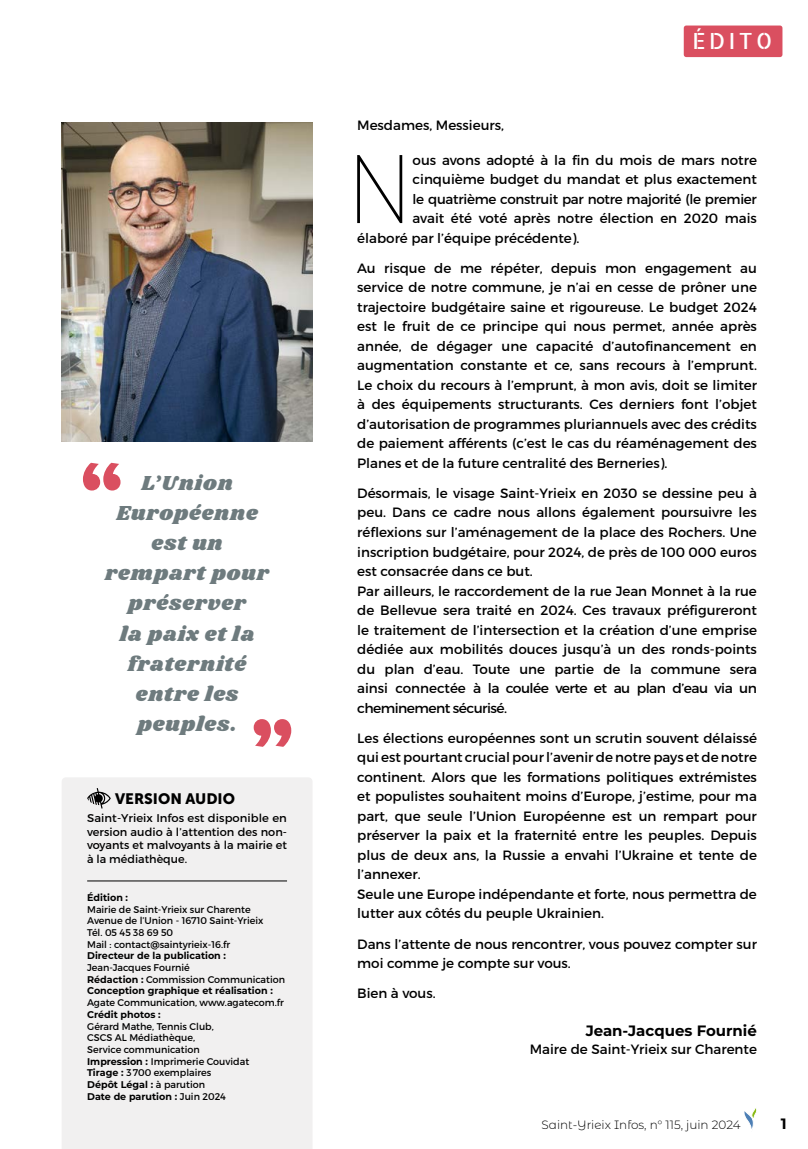
<style>
.page{position:relative;width:808px;height:1149px;background:#fff}
.page>*{position:absolute;margin:0;border:0;box-sizing:border-box;transform-origin:0 0}
.t1{font:200 97.05px "Montserrat";color:#000;scale:.83 1}
.t2{font:22.2px "Allerta Stencil";letter-spacing:.16em;color:#fff}
.t3{font:21px/30px "Shrikhand";letter-spacing:.04em;color:#6e7b7e;text-align:center}
.t4{font:700 15px "Montserrat";color:#000}
.t5{font:15px "Museo Sans 900";color:#000}
.t6{font:700 15px "Montserrat Alternates";color:#000}
.t7{font:13.5px/19.5px "Montserrat";color:#000}
.t8{font:13.5px "Montserrat";letter-spacing:-.02em;color:#000}
.t9{font:300 12px "Montserrat Alternates";color:#000}
.t10{font:11.25px/13.5px "Montserrat";color:#000;text-align:justify}
.t11{font:9.75px/11.7px "Montserrat";color:#000}
.t12{font:700 9.75px/11.7px "Montserrat";color:#000}
.s1{font-weight:400}
.s2{font-weight:700}
</style>
<div class="page">
<img style="left:62px;top:122px;width:251px;height:319px">
<svg style="left:254px;top:719px;width:37px;height:27px"></svg>
<svg style="left:83px;top:462px;width:38px;height:28px"></svg>
<div style="left:684px;top:26px;width:98px;height:31px;background:#da4f60;border-radius:3px"></div>
<div style="left:62px;top:778px;width:250px;height:370px;background:#f1f0f0"></div>
<hr style="left:87px;top:880px;width:200px;height:1px;background:#000">
<svg style="left:87px;top:787px;width:24px;height:21px"></svg>
<svg style="left:744px;top:1108px;width:13px;height:21px"></svg>
<h3 class="t3" style="left:105px;top:469px;width:165px">L’Union<br>Européenne est un rempart pour préserver<br>la paix et la fraternité entre les peuples.</h3>
<p class="t5" style="left:115px;top:790px;width:121px">VERSION AUDIO</p>
<p class="t10" style="left:87px;top:811px;width:201px">Saint-Yrieix Infos est disponible en version audio à l’attention des non&shy;voyants et malvoyants à la mairie et à la médiathèque.</p>
<p class="t12" style="left:87px;top:890px;width:42px">Édition :</p>
<p class="t11" style="left:87px;top:902px;width:178px">Mairie de Saint-Yrieix sur Charente<br>Avenue de l’Union - 16710 Saint-Yrieix<br>Tél. 05 45 38 69 50<br>Mail : contact@saintyrieix-16.fr</p>
<p class="t12" style="left:87px;top:949px;width:140px">Directeur de la publication :</p>
<p class="t12" style="left:87px;top:960px;width:199px"><span class="s1">Jean-Jacques Fournié<br></span>Rédaction : <span class="s1">Commission Communication<br></span>Conception graphique et réalisation :</p>
<p class="t11" style="left:87px;top:996px;width:198px">Agate Communication, www.agatecom.fr</p>
<p class="t12" style="left:87px;top:1007px;width:75px">Crédit photos :</p>
<p class="t11" style="left:87px;top:1019px;width:164px">Gérard Mathe, Tennis Club,<br>CSCS AL Médiathèque,<br>Service communication<br><span class="s2">Impression :</span> Imprimerie Couvidat<br><span class="s2">Tirage :</span> 3700 exemplaires<br><span class="s2">Dépôt Légal :</span> à parution<br><span class="s2">Date de parution :</span> Juin 2024</p>
<h2 class="t2" style="left:692px;top:26px;width:81px">ÉDITO</h2>
<p class="t7" style="left:357px;top:115px;width:148px">Mesdames, Messieurs,</p>
<h1 class="t1" style="left:347px;top:123px;width:81px">N</h1>
<p class="t7" style="left:413px;top:150px;width:346px">ous avons adopté à la fin du mois de mars notre</p>
<p class="t7" style="left:413px;top:169px;width:346px">cinquième budget du mandat et plus exactement</p>
<p class="t8" style="left:413px;top:190px;width:346px">le quatrième construit par notre majorité (le premier</p>
<p class="t7" style="left:413px;top:208px;width:346px">avait été voté après notre élection en 2020 mais</p>
<p class="t7" style="left:357px;top:228px;width:224px">élaboré par l’équipe précédente).</p>
<p class="t7" style="left:357px;top:258px;width:401px;text-align:justify">Au risque de me répéter, depuis mon engagement au service de notre commune, je n’ai en cesse de prôner une trajectoire budgétaire saine et rigoureuse. Le budget 2024 est le fruit de ce principe qui nous permet, année après année, de dégager une capacité d’autofinancement en augmentation constante et ce, sans recours à l’emprunt.<br>Le choix du recours à l’emprunt, à mon avis, doit se limiter à des équipements structurants. Ces derniers font l’objet d’autorisation de programmes pluriannuels avec des crédits de paiement afférents (c’est le cas du réaménagement des Planes et de la future centralité des Berneries).</p>
<p class="t7" style="left:357px;top:483px;width:401px">Désormais, le visage Saint-Yrieix en 2030 se dessine peu à peu. Dans ce cadre nous allons également poursuivre les réflexions sur l’aménagement de la place des Rochers. Une inscription budgétaire, pour 2024, de près de 100 000 euros est consacrée dans ce but.<br>Par ailleurs, le raccordement de la rue Jean Monnet à la rue de Bellevue sera traité en 2024. Ces travaux préfigureront le traitement de l’intersection et la création d’une emprise dédiée aux mobilités douces jusqu’à un des ronds-points du plan d’eau. Toute une partie de la commune sera ainsi connectée à la coulée verte et au plan d’eau via un cheminement sécurisé.</p>
<p class="t7" style="left:357px;top:728px;width:401px">Les élections européennes sont un scrutin souvent délaissé qui est pourtant crucial pour l’avenir de notre pays et de notre continent. Alors que les formations politiques extrémistes et populistes souhaitent moins d’Europe, j’estime, pour ma part, que seule l’Union Européenne est un rempart pour préserver la paix et la fraternité entre les peuples. Depuis plus de deux ans, la Russie a envahi l’Ukraine et tente de l’annexer.<br>Seule une Europe indépendante et forte, nous permettra de lutter aux côtés du peuple Ukrainien.</p>
<p class="t7" style="left:357px;top:933px;width:401px">Dans l’attente de nous rencontrer, vous pouvez compter sur moi comme je compte sur vous.</p>
<p class="t7" style="left:357px;top:983px;width:80px">Bien à vous.</p>
<p class="t4" style="left:586px;top:1019px;width:173px">Jean-Jacques Fournié</p>
<p class="t7" style="left:530px;top:1039px;width:229px">Maire de Saint-Yrieix sur Charente</p>
<p class="t9" style="left:542px;top:1116px;width:200px">Saint-Yrieix Infos, n° 115, juin 2024</p>
<p class="t6" style="left:781px;top:1112px;width:7px">1</p>
</div>
